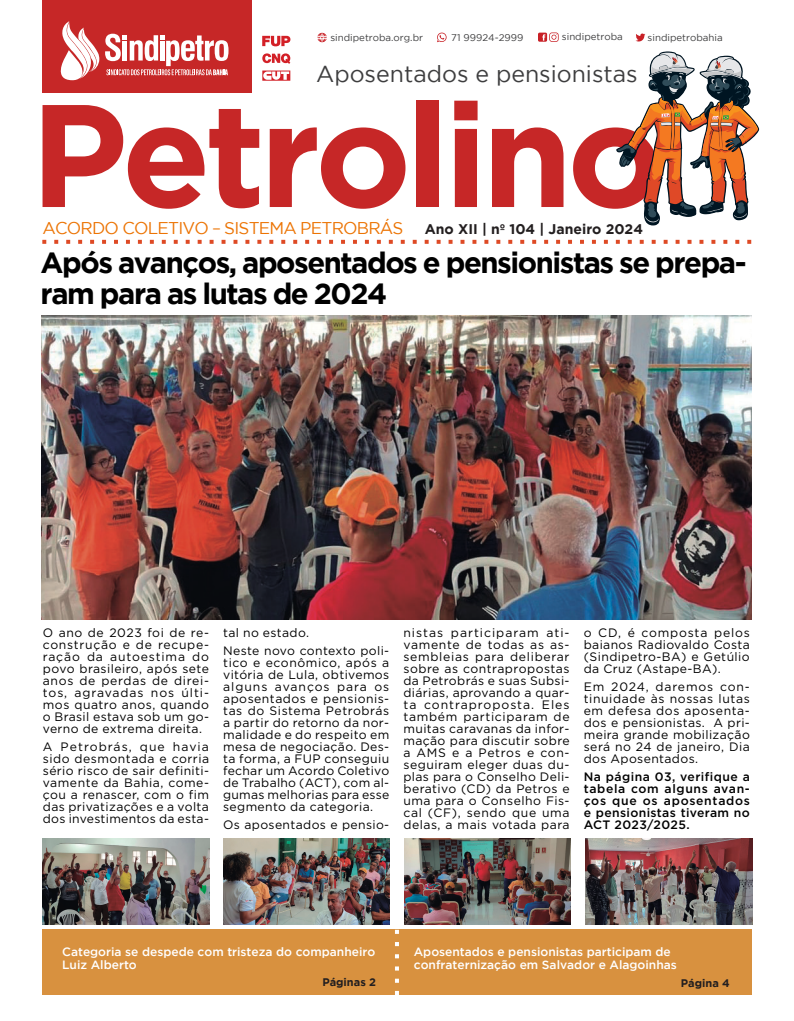
<style>
.page{position:relative;width:794px;height:1021px;background:#fff}
.page>*{position:absolute;margin:0;border:0;box-sizing:border-box;transform-origin:0 0}
.t1{font:700 29.2px/30.3px "Gotham";letter-spacing:-.05em;color:#000}
.t2{font:23.1px "Gotham";color:#3e3e3f}
.t3{font:17px "Gotham";letter-spacing:-.045em;color:#ec7404}
.t4{font:700 14px "Gotham";color:#231f20}
.t5{font:12.2px/12px "Gotham";letter-spacing:.03em;color:#000;text-align:justify}
.t6{font:500 12.2px/12px "Gotham";letter-spacing:.03em;color:#000;text-align:justify}
.t7{font:500 12px/13px "Gotham";color:#fff}
.t8{font:700 11px "Gotham";color:#231f20}
.t9{font:9.7px "Gotham";color:#3e3e3f}
</style>
<div class="page">
<div style="left:43px;top:0;width:209px;height:92px;background:#c62727"></div>
<svg style="left:105px;top:34px;width:123px;height:41px"></svg>
<svg style="left:60px;top:21px;width:39px;height:59px"></svg>
<svg style="left:262px;top:53px;width:28px;height:11px"></svg>
<svg style="left:262px;top:70px;width:28px;height:11px"></svg>
<svg style="left:262px;top:36px;width:28px;height:10px"></svg>
<svg style="left:43px;top:105px;width:216px;height:104px"></svg>
<svg style="left:270px;top:127px;width:135px;height:82px"></svg>
<div style="left:417px;top:101px;width:22px;height:106px;background:#c62727"></div>
<svg style="left:454px;top:101px;width:23px;height:106px;background:#cc3e3e"></svg>
<svg style="left:492px;top:127px;width:71px;height:80px"></svg>
<svg style="left:635px;top:34px;width:10px;height:7px"></svg>
<svg style="left:317px;top:33px;width:10px;height:9px"></svg>
<svg style="left:538px;top:32px;width:20px;height:10px"></svg>
<svg style="left:437px;top:33px;width:9px;height:9px"></svg>
<svg style="left:573px;top:51px;width:186px;height:174px"></svg>
<svg style="left:42px;top:240px;width:709px;height:4px"></svg>
<div style="left:397px;top:929px;width:354px;height:66px;background:#d8913f"></div>
<div style="left:42px;top:929px;width:355px;height:66px;background:#d8913f"></div>
<svg style="left:395px;top:929px;width:4px;height:66px"></svg>
<img style="left:41px;top:315px;width:711px;height:304px">
<img style="left:43px;top:838px;width:166px;height:86px">
<img style="left:224px;top:838px;width:166px;height:86px">
<img style="left:404px;top:838px;width:166px;height:86px">
<img style="left:586px;top:838px;width:166px;height:86px">
<p class="t9" style="left:330px;top:33px;width:94px">sindipetroba.org.br</p>
<p class="t9" style="left:451px;top:33px;width:74px">71 99924-2999</p>
<p class="t9" style="left:562px;top:33px;width:62px">sindipetroba</p>
<p class="t9" style="left:647px;top:34px;width:77px">sindipetrobahia</p>
<h2 class="t2" style="left:316px;top:65px;width:323px">Aposentados e pensionistas</h2>
<h3 class="t3" style="left:42px;top:222px;width:362px">ACORDO COLETIVO – SISTEMA PETROBRÁS</h3>
<p class="t4" style="left:425px;top:224px;width:220px">Ano XII | nº 104 | Janeiro 2024</p>
<h1 class="t1" style="left:41px;top:250px;width:707px">Após avanços, aposentados e pensionistas se prepa&shy;ram para as lutas de 2024</h1>
<p class="t5" style="left:43px;top:626px;width:168px">O ano de 2023 foi de re&shy;construção e de recupe&shy;ração da autoestima do povo brasileiro, após sete anos de perdas de direi&shy;tos, agravadas nos últi&shy;mos quatro anos, quando o Brasil estava sob um go&shy;verno de extrema direita.</p>
<p class="t5" style="left:43px;top:740px;width:168px">A Petrobrás, que havia sido desmontada e corria sério risco de sair definiti&shy;vamente da Bahia, come&shy;çou a renascer, com o fim das privatizações e a volta dos investimentos da esta-</p>
<p class="t5" style="left:223px;top:623px;width:168px;line-height:17.7px">tal no estado.<br>Neste novo contexto poli-</p>
<p class="t5" style="left:223px;top:656px;width:168px">tico e econômico, após a vitória de Lula, obtivemos alguns avanços para os aposentados e pensionis&shy;tas do Sistema Petrobrás a partir do retorno da nor&shy;malidade e do respeito em mesa de negociação. Des&shy;ta forma, a FUP conseguiu fechar um Acordo Coletivo de Trabalho (ACT), com al&shy;gumas melhorias para esse segmento da categoria.</p>
<p class="t5" style="left:223px;top:818px;width:168px">Os aposentados e pensio-</p>
<p class="t5" style="left:403px;top:626px;width:168px">nistas participaram ati&shy;vamente de todas as as&shy;sembleias para deliberar sobre as contrapropostas da Petrobrás e suas Subsi&shy;diárias, aprovando a quar&shy;ta contraproposta. Eles também participaram de muitas caravanas da infor&shy;mação para discutir sobre a AMS e a Petros e con&shy;seguiram eleger duas du&shy;plas para o Conselho Deli&shy;berativo (CD) da Petros e uma para o Conselho Fis&shy;cal (CF), sendo que uma delas, a mais votada para</p>
<p class="t5" style="left:584px;top:626px;width:168px">o CD, é composta pelos baianos Radiovaldo Costa (Sindipetro-BA) e Getúlio da Cruz (Astape-BA).</p>
<p class="t5" style="left:584px;top:680px;width:168px">Em 2024, daremos con&shy;tinuidade às nossas lutas em defesa dos aposenta&shy;dos e pensionistas. A pri&shy;meira grande mobilização será no 24 de janeiro, Dia dos Aposentados.</p>
<p class="t6" style="left:584px;top:770px;width:168px">Na página 03, verifique a tabela com alguns avan&shy;ços que os aposentados e pensionistas tiveram no ACT 2023/2025.</p>
<p class="t7" style="left:62px;top:945px;width:315px">Categoria se despede com tristeza do companheiro<br>Luiz Alberto</p>
<p class="t8" style="left:322px;top:977px;width:55px">Páginas 2</p>
<p class="t8" style="left:681px;top:978px;width:50px">Página 4</p>
<p class="t7" style="left:414px;top:945px;width:264px">Aposentados e pensionistas participam de confraternização em Salvador e Alagoinhas</p>
</div>
